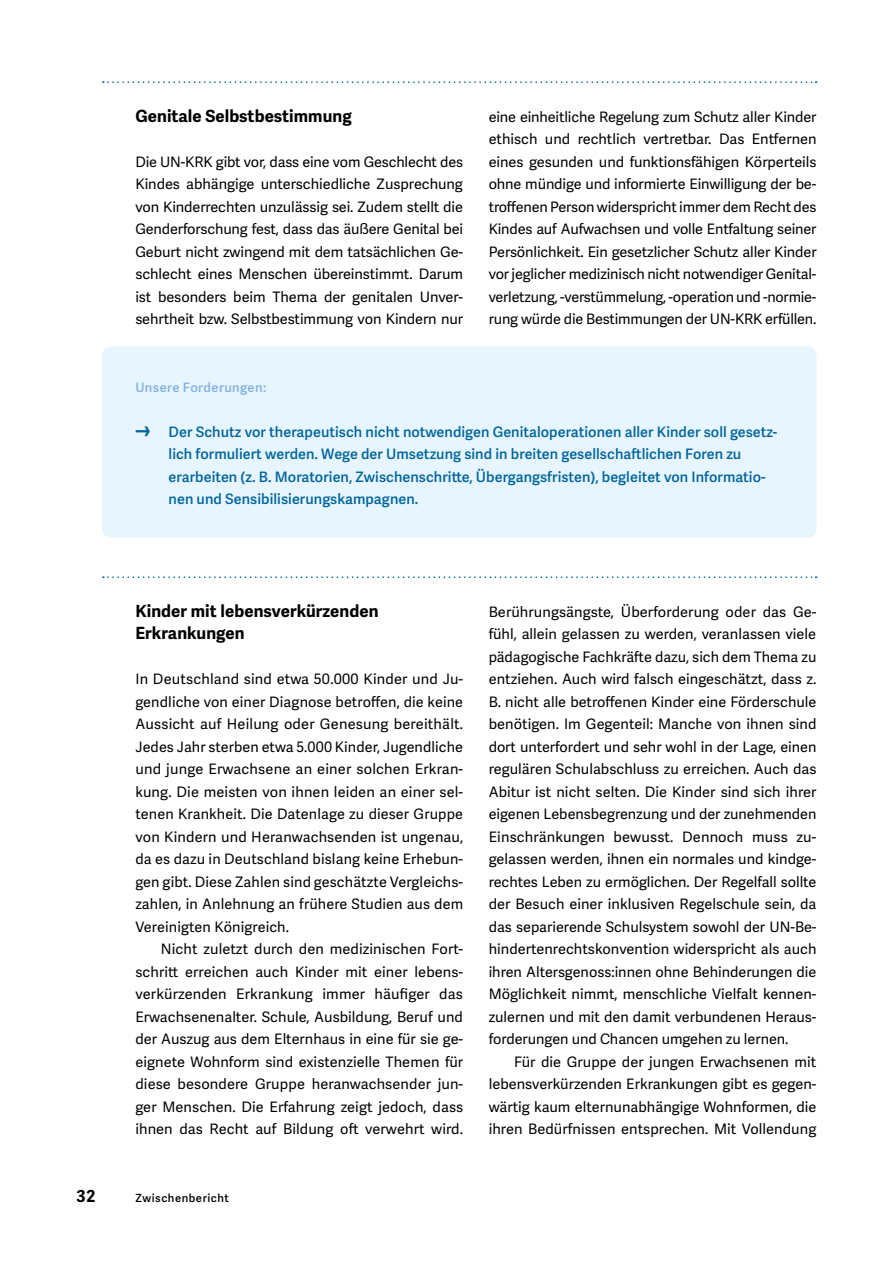
<style>
.page{position:relative;width:893px;height:1263px;background:#fff}
.page>*{position:absolute;margin:0;border:0;box-sizing:border-box;transform-origin:0 0}
.t1{font:700 16.8px/22.5px "Adelle Sans";letter-spacing:.005em;color:#000}
.t2{font:700 16.5px "Adelle Sans";color:#000}
.t3{font:14.4px/22.5px "Adelle Sans";color:#000;text-align:justify}
.t4{font:600 14.4px/22.5px "Adelle Sans";letter-spacing:.005em;color:#00649c}
.t5{font:600 12.9px "Adelle Sans";letter-spacing:.035em;color:#83b0df}
.t6{font:600 11.25px "Adelle Sans";letter-spacing:.05em;color:#000}
.s1{font-size:24px}
</style>
<div class="page">
<div style="left:102px;top:347px;width:714px;height:190px;background:#e6f5fe;border-radius:9px"></div>
<svg style="left:102px;top:81px;width:715px;height:2px"></svg>
<svg style="left:102px;top:576px;width:715px;height:3px"></svg>
<p class="t1" style="left:135px;top:105px;width:218px">Genitale Selbstbestimmung</p>
<p class="t3" style="left:135px;top:151px;width:329px">Die UN-KRK gibt vor, dass eine vom Geschlecht des Kindes abhängige unterschiedliche Zusprechung von Kinderrechten unzulässig sei. Zudem stellt die Genderforschung fest, dass das äußere Genital bei Geburt nicht zwingend mit dem tatsächlichen Ge&shy;schlecht eines Menschen übereinstimmt. Darum ist besonders beim Thema der genitalen Unver&shy;sehrtheit bzw. Selbstbestimmung von Kindern nur</p>
<p class="t3" style="left:489px;top:106px;width:329px">eine einheitliche Regelung zum Schutz aller Kinder ethisch und rechtlich vertretbar. Das Entfernen eines gesunden und funktionsfähigen Körperteils ohne mündige und informierte Einwilligung der be&shy;troffenen Person widerspricht immer dem Recht des Kindes auf Aufwachsen und volle Entfaltung seiner Persönlichkeit. Ein gesetzlicher Schutz aller Kinder vor jeglicher medizinisch nicht notwendiger Genital&shy;verletzung, -verstümmelung, -operation und -normie&shy;rung würde die Bestimmungen der UN-KRK erfüllen.</p>
<p class="t5" style="left:135px;top:379px;width:132px">Unsere Forderungen:</p>
<p class="t4" style="left:169px;top:421px;width:610px;text-indent:-33px"><span class="s1">͕</span> Der Schutz vor therapeutisch nicht notwendigen Genitaloperationen aller Kinder soll gesetz&shy;lich formuliert werden. Wege der Umsetzung sind in breiten gesellschaftlichen Foren zu erarbeiten (z. B. Moratorien, Zwischenschritte, Übergangsfristen), begleitet von Informatio&shy;nen und Sensibilisierungskampagnen.</p>
<p class="t1" style="left:135px;top:600px;width:245px">Kinder mit lebensverkürzenden<br>Erkrankungen</p>
<p class="t3" style="left:135px;top:668px;width:329px">In Deutschland sind etwa 50.000 Kinder und Ju&shy;gendliche von einer Diagnose betroffen, die keine Aussicht auf Heilung oder Genesung bereithält.<br>Jedes Jahr sterben etwa 5.000 Kinder, Jugendliche und junge Erwachsene an einer solchen Erkran&shy;kung. Die meisten von ihnen leiden an einer sel&shy;tenen Krankheit. Die Datenlage zu dieser Gruppe von Kindern und Heranwachsenden ist ungenau, da es dazu in Deutschland bislang keine Erhebun&shy;gen gibt. Diese Zahlen sind geschätzte Vergleichs&shy;zahlen, in Anlehnung an frühere Studien aus dem Vereinigten Königreich.</p>
<p class="t3" style="left:135px;top:938px;width:329px;text-indent:26px">Nicht zuletzt durch den medizinischen Fort&shy;schritt erreichen auch Kinder mit einer lebens&shy;verkürzenden Erkrankung immer häufiger das Erwachsenenalter. Schule, Ausbildung, Beruf und der Auszug aus dem Elternhaus in eine für sie ge&shy;eignete Wohnform sind existenzielle Themen für diese besondere Gruppe heranwachsender jun&shy;ger Menschen. Die Erfahrung zeigt jedoch, dass ihnen das Recht auf Bildung oft verwehrt wird.</p>
<p class="t2" style="left:77px;top:1186px;width:20px">32</p>
<p class="t6" style="left:135px;top:1191px;width:95px">Zwischenbericht</p>
<p class="t3" style="left:489px;top:601px;width:329px">Berührungsängste, Überforderung oder das Ge&shy;fühl, allein gelassen zu werden, veranlassen viele pädagogische Fachkräfte dazu, sich dem Thema zu entziehen. Auch wird falsch eingeschätzt, dass z.<br>B. nicht alle betroffenen Kinder eine Förderschule benötigen. Im Gegenteil: Manche von ihnen sind dort unterfordert und sehr wohl in der Lage, einen regulären Schulabschluss zu erreichen. Auch das Abitur ist nicht selten. Die Kinder sind sich ihrer eigenen Lebensbegrenzung und der zunehmenden Einschränkungen bewusst. Dennoch muss zu&shy;gelassen werden, ihnen ein normales und kindge&shy;rechtes Leben zu ermöglichen. Der Regelfall sollte der Besuch einer inklusiven Regelschule sein, da das separierende Schulsystem sowohl der UN-Be&shy;hindertenrechtskonvention widerspricht als auch ihren Altersgenoss:innen ohne Behinderungen die Möglichkeit nimmt, menschliche Vielfalt kennen&shy;zulernen und mit den damit verbundenen Heraus&shy;forderungen und Chancen umgehen zu lernen.</p>
<p class="t3" style="left:489px;top:1051px;width:329px;text-indent:26px">Für die Gruppe der jungen Erwachsenen mit lebensverkürzenden Erkrankungen gibt es gegen&shy;wärtig kaum elternunabhängige Wohnformen, die ihren Bedürfnissen entsprechen. Mit Vollendung</p>
</div>
